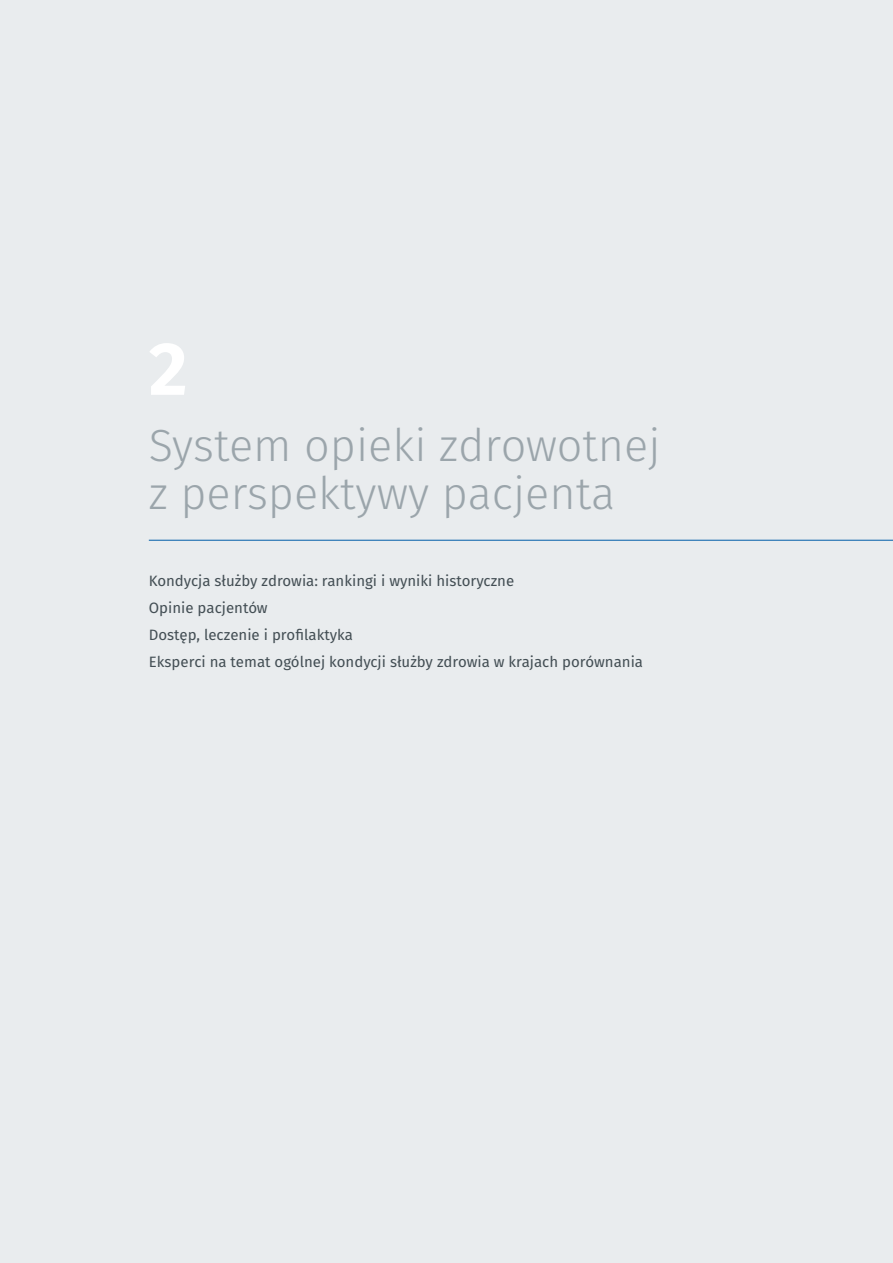
<style>
.page{position:relative;width:893px;height:1263px;background:#e9ecee}
.page>*{position:absolute;margin:0;border:0;box-sizing:border-box;transform-origin:0 0}
.t1{font:700 75px "Fira Sans";color:#fff}
.t2{font:300 45px/48px "Fira Sans";color:#9ba5ab}
.t3{font:15px/27px "Fira Sans";color:#434e54}
</style>
<div class="page">
<hr style="left:149px;top:540px;width:744px;height:1px;background:#005ca8">
<h1 class="t1" style="left:149px;top:316px;width:40px">2</h1>
<h2 class="t2" style="left:149px;top:421px;width:513px">System opieki zdrowotnej z perspektywy pacjenta</h2>
<p class="t3" style="left:149px;top:567px;width:496px">Kondycja służby zdrowia: rankingi i wyniki historyczne<br>Opinie pacjentów<br>Dostęp, leczenie i profilaktyka<br>Eksperci na temat ogólnej kondycji służby zdrowia w krajach porównania</p>
</div>
